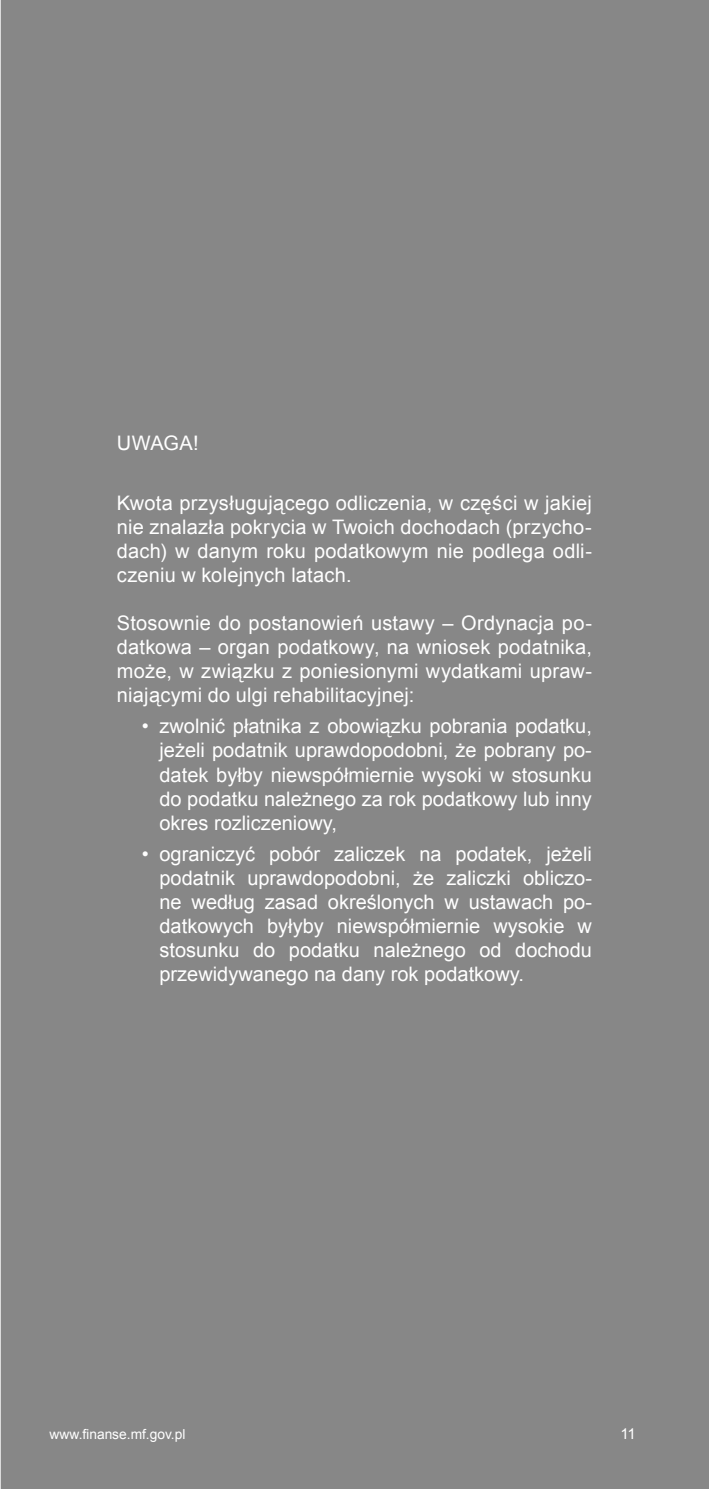
<style>
.page{position:relative;width:709px;height:1489px;background:#fff}
.page>*{position:absolute;margin:0;border:0;box-sizing:border-box;transform-origin:0 0}
.t1{font:20px/24px "Arial";color:#fff;text-align:justify}
.t2{font:15px "Arial";color:#fff}
.t3{font:13.75px "Arial";color:#fff}
</style>
<div class="page">
<div style="left:1px;top:0;width:708px;height:1488px;background:#878787"></div>
<p class="t1" style="left:117px;top:431px;width:83px">UWAGA!</p>
<p class="t1" style="left:117px;top:491px;width:476px">Kwota przysługującego odliczenia, w części w jakiej nie znalazła pokrycia w Twoich dochodach (przycho&shy;dach) w danym roku podatkowym nie podlega odli&shy;czeniu w kolejnych latach.</p>
<p class="t1" style="left:117px;top:611px;width:476px">Stosownie do postanowień ustawy – Ordynacja po&shy;datkowa – organ podatkowy, na wniosek podatnika, może, w związku z poniesionymi wydatkami upraw&shy;niającymi do ulgi rehabilitacyjnej:</p>
<p class="t1" style="left:159px;top:714px;width:434px;text-indent:-18px">• zwolnić płatnika z obowiązku pobrania podatku, jeżeli podatnik uprawdopodobni, że pobrany po&shy;datek byłby niewspółmiernie wysoki w stosunku do podatku należnego za rok podatkowy lub inny okres rozliczeniowy,</p>
<p class="t1" style="left:159px;top:841px;width:434px;text-indent:-18px">• ograniczyć pobór zaliczek na podatek, jeżeli podatnik uprawdopodobni, że zaliczki obliczo&shy;ne według zasad określonych w ustawach po&shy;datkowych byłyby niewspółmiernie wysokie w stosunku do podatku należnego od dochodu przewidywanego na dany rok podatkowy.</p>
<p class="t3" style="left:50px;top:1425px;width:137px">www.finanse.mf.gov.pl</p>
<p class="t2" style="left:620px;top:1424px;width:17px">11</p>
</div>
